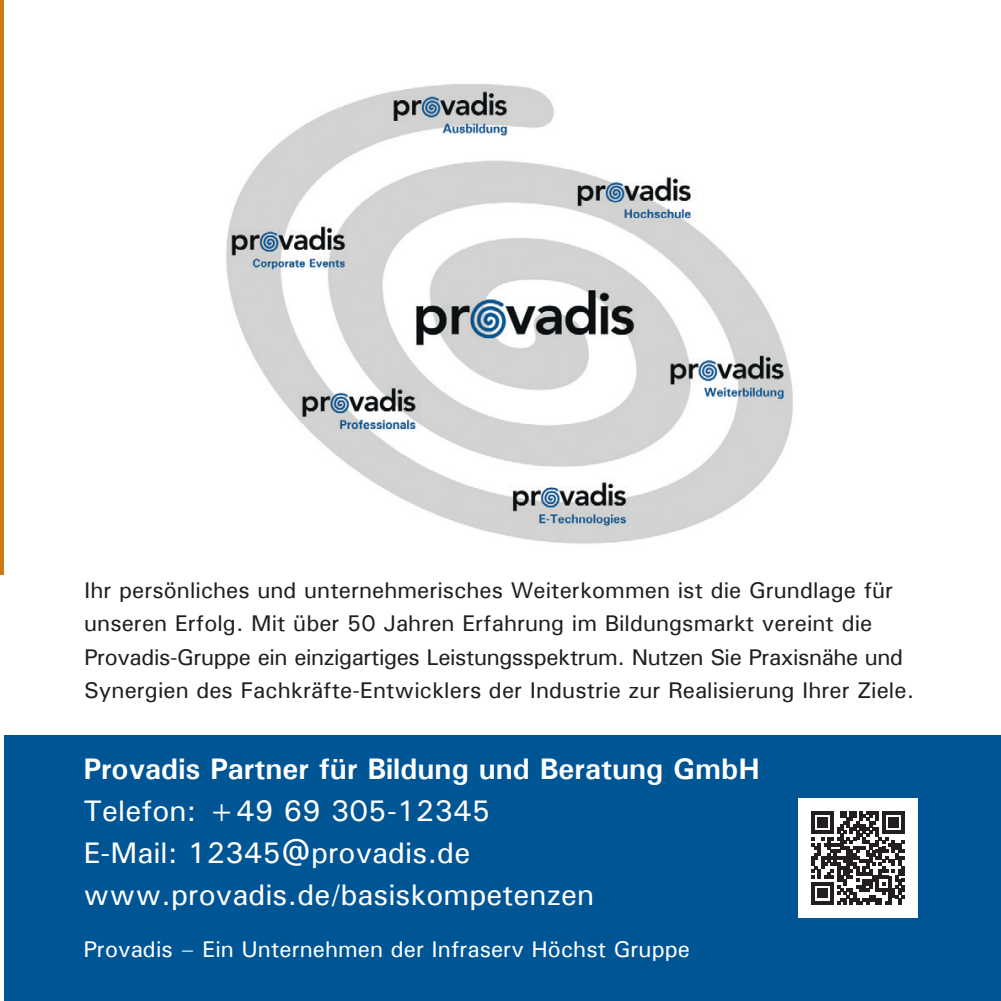
<style>
.page{position:relative;width:1001px;height:1001px;background:#fff}
.page>*{position:absolute;margin:0;border:0;box-sizing:border-box;transform-origin:0 0}
.t1{font:29.75px/42px "Univers";color:#fff}
.t2{font:700 29.75px "Univers";color:#fff}
.t3{font:22.75px/33.2px "Univers";color:#231f20}
.t4{font:22.75px "Univers";color:#fff}
</style>
<div class="page">
<hr style="left:0;top:0;width:4px;height:575px;background:#cb7a16">
<div style="left:4px;top:734px;width:996px;height:266px;background:#005595"></div>
<img style="left:226px;top:84px;width:567px;height:460px">
<div style="left:798px;top:798px;width:119px;height:119px;background:#fff"></div>
<svg style="left:811px;top:811px;width:93px;height:93px"></svg>
<svg style="left:994px;top:994px;width:7px;height:7px"></svg>
<p class="t3" style="left:84px;top:573px;width:831px">Ihr persönliches und unternehmerisches Weiterkommen ist die Grundlage für unseren Erfolg. Mit über 50 Jahren Erfahrung im Bildungsmarkt vereint die Provadis-Gruppe ein einzigartiges Leistungsspektrum. Nutzen Sie Praxisnähe und Synergien des Fachkräfte-Entwicklers der Industrie zur Realisierung Ihrer Ziele.</p>
<h1 class="t2" style="left:83px;top:750px;width:677px">Provadis Partner für Bildung und Beratung GmbH</h1>
<h1 class="t1" style="left:83px;top:789px;width:512px">Telefon: +49 69 305-12345<br>E-Mail: 12345@provadis.de www.provadis.de/basiskompetenzen</h1>
<p class="t4" style="left:83px;top:935px;width:608px">Provadis – Ein Unternehmen der Infraserv Höchst Gruppe</p>
</div>
